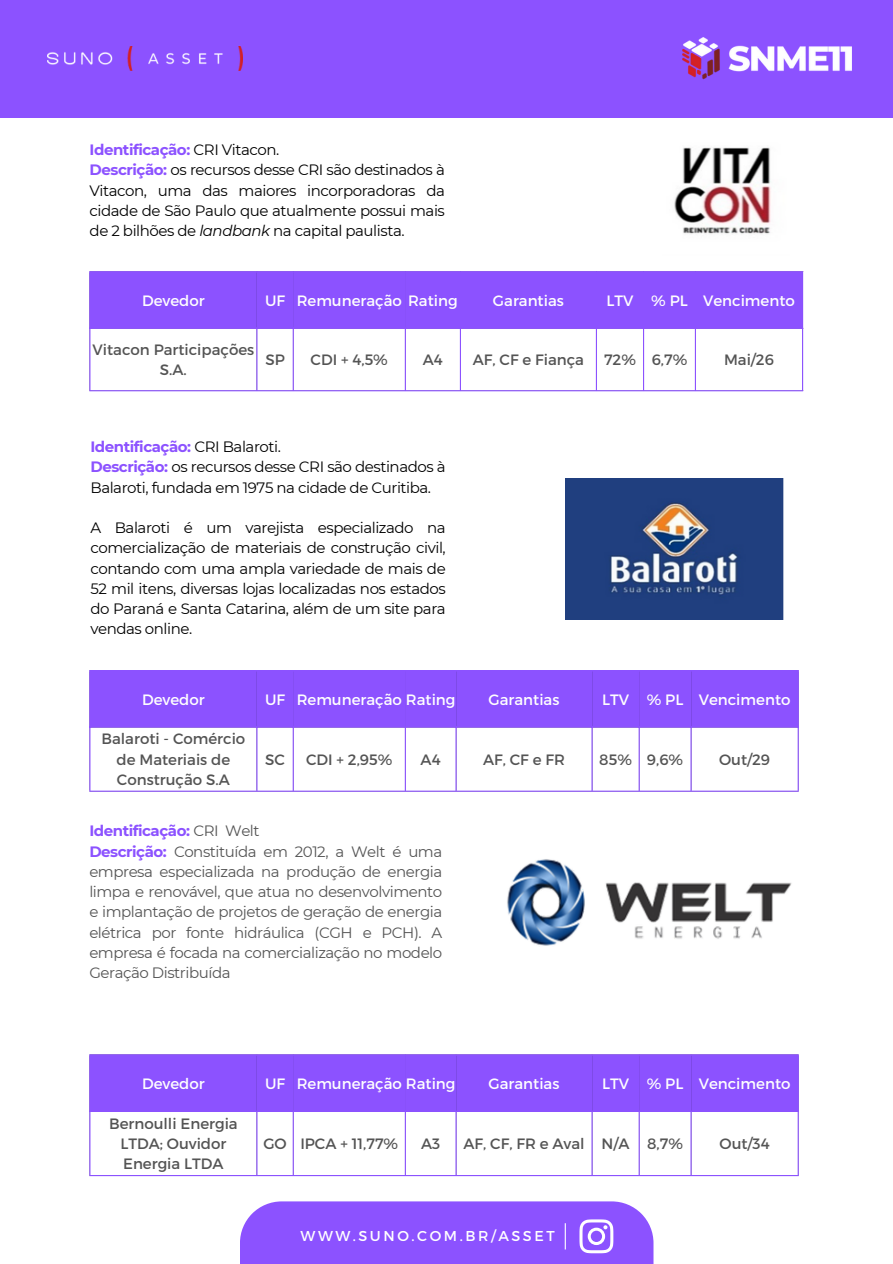
<style>
.page{position:relative;width:893px;height:1264px;background:#fff}
.page>*{position:absolute;margin:0;border:0;box-sizing:border-box;transform-origin:0 0}
.t1{font:15px/20.2px "Montserrat";letter-spacing:-.03em;color:#000}
.t2{font:15px/20.2px "Montserrat";letter-spacing:-.03em;color:#545454}
.t3{font:15px "Montserrat";color:#fefefe}
.t4{font:15px/20.2px "Montserrat";color:#545454;text-align:center}
.t5{font:14.25px "Montserrat";letter-spacing:.18em;color:#fff}
.s1{font-weight:700;color:#8c52ff}
.s2{font-style:italic}
</style>
<div class="page">
<div style="left:0;top:0;width:892px;height:118px;background:#8c52ff"></div>
<img style="left:47px;top:47px;width:195px;height:23px">
<img style="left:682px;top:37px;width:169px;height:43px">
<div style="left:240px;top:1201px;width:413px;height:62px;background:#8c52ff"></div>
<hr style="left:564px;top:1223px;width:2px;height:26px;background:#fff">
<svg style="left:579px;top:1219px;width:34px;height:34px"></svg>
<div style="left:90px;top:272px;width:712px;height:56px;background:#8c52ff"></div>
<hr style="left:89px;top:272px;width:1px;height:118px;background:#8c52ff">
<hr style="left:256px;top:272px;width:1px;height:118px;background:#8c52ff">
<hr style="left:293px;top:272px;width:1px;height:118px;background:#8c52ff">
<hr style="left:405px;top:272px;width:1px;height:118px;background:#8c52ff">
<hr style="left:460px;top:272px;width:1px;height:118px;background:#8c52ff">
<hr style="left:596px;top:272px;width:1px;height:118px;background:#8c52ff">
<hr style="left:643px;top:272px;width:1px;height:118px;background:#8c52ff">
<hr style="left:694px;top:272px;width:2px;height:118px;background:#8c52ff">
<hr style="left:802px;top:272px;width:1px;height:118px;background:#8c52ff">
<hr style="left:89px;top:271px;width:714px;height:1px;background:#8c52ff">
<hr style="left:89px;top:328px;width:714px;height:1px;background:#8c52ff">
<hr style="left:89px;top:390px;width:714px;height:1px;background:#8c52ff">
<img style="left:674px;top:147px;width:97px;height:87px">
<div style="left:90px;top:671px;width:707px;height:55px;background:#8c52ff"></div>
<hr style="left:89px;top:671px;width:1px;height:119px;background:#8c52ff">
<hr style="left:256px;top:671px;width:1px;height:119px;background:#8c52ff">
<hr style="left:293px;top:671px;width:1px;height:119px;background:#8c52ff">
<hr style="left:405px;top:671px;width:1px;height:119px;background:#8c52ff">
<hr style="left:455px;top:671px;width:1px;height:119px;background:#8c52ff">
<hr style="left:591px;top:671px;width:1px;height:119px;background:#8c52ff">
<hr style="left:638px;top:671px;width:1px;height:119px;background:#8c52ff">
<hr style="left:690px;top:671px;width:1px;height:119px;background:#8c52ff">
<hr style="left:797px;top:671px;width:1px;height:119px;background:#8c52ff">
<hr style="left:89px;top:670px;width:709px;height:1px;background:#8c52ff">
<hr style="left:89px;top:726px;width:709px;height:1px;background:#8c52ff">
<hr style="left:89px;top:790px;width:709px;height:1px;background:#8c52ff">
<img style="left:565px;top:478px;width:218px;height:141px">
<div style="left:90px;top:1055px;width:707px;height:55px;background:#8c52ff"></div>
<hr style="left:89px;top:1055px;width:1px;height:119px;background:#8c52ff">
<hr style="left:256px;top:1055px;width:1px;height:119px;background:#8c52ff">
<hr style="left:293px;top:1055px;width:1px;height:119px;background:#8c52ff">
<hr style="left:405px;top:1055px;width:1px;height:119px;background:#8c52ff">
<hr style="left:455px;top:1055px;width:1px;height:119px;background:#8c52ff">
<hr style="left:591px;top:1055px;width:1px;height:119px;background:#8c52ff">
<hr style="left:638px;top:1055px;width:1px;height:119px;background:#8c52ff">
<hr style="left:690px;top:1055px;width:1px;height:119px;background:#8c52ff">
<hr style="left:797px;top:1055px;width:1px;height:119px;background:#8c52ff">
<hr style="left:89px;top:1054px;width:709px;height:1px;background:#8c52ff">
<hr style="left:89px;top:1110px;width:709px;height:1px;background:#8c52ff">
<hr style="left:89px;top:1174px;width:709px;height:2px;background:#8c52ff">
<img style="left:507px;top:859px;width:285px;height:87px">
<p class="t1" style="left:90px;top:139px;width:357px"><span class="s1">Identificação:</span> CRI Vitacon.<br><span class="s1">Descrição:</span> os recursos desse CRI são destinados à Vitacon, uma das maiores incorporadoras da cidade de São Paulo que atualmente possui mais de 2 bilhões de <span class="s2">landbank</span> na capital paulista.</p>
<p class="t3" style="left:142px;top:291px;width:64px">Devedor</p>
<p class="t3" style="left:265px;top:291px;width:194px">UF Remuneração Rating</p>
<p class="t3" style="left:493px;top:291px;width:72px">Garantias</p>
<p class="t3" style="left:606px;top:291px;width:190px">LTV % PL Vencimento</p>
<p class="t4" style="left:92px;top:338px;width:163px">Vitacon Participações<br>S.A.</p>
<p class="t2" style="left:265px;top:348px;width:21px">SP</p>
<p class="t2" style="left:310px;top:348px;width:79px">CDI + 4,5%</p>
<p class="t2" style="left:423px;top:348px;width:22px">A4</p>
<p class="t4" style="left:472px;top:348px;width:113px">AF, CF e Fiança</p>
<p class="t2" style="left:604px;top:348px;width:85px">72% 6,7%</p>
<p class="t2" style="left:724px;top:348px;width:51px">Mai/26</p>
<p class="t1" style="left:90px;top:436px;width:357px"><span class="s1">Identificação:</span> CRI Balaroti.<br><span class="s1">Descrição:</span> os recursos desse CRI são destinados à<br>Balaroti, fundada em 1975 na cidade de Curitiba.</p>
<p class="t1" style="left:90px;top:517px;width:357px;text-align:justify">A Balaroti é um varejista especializado na comercialização de materiais de construção civil, contando com uma ampla variedade de mais de 52 mil itens, diversas lojas localizadas nos estados do Paraná e Santa Catarina, além de um site para vendas online.</p>
<p class="t3" style="left:142px;top:689px;width:64px">Devedor</p>
<p class="t3" style="left:265px;top:689px;width:192px">UF Remuneração Rating</p>
<p class="t3" style="left:488px;top:689px;width:72px">Garantias</p>
<p class="t3" style="left:602px;top:689px;width:190px">LTV % PL Vencimento</p>
<p class="t4" style="left:101px;top:728px;width:145px">Balaroti - Comércio de Materiais de<br>Construção S.A</p>
<p class="t2" style="left:265px;top:748px;width:21px">SC</p>
<p class="t2" style="left:306px;top:748px;width:88px">CDI + 2,95%</p>
<p class="t2" style="left:420px;top:748px;width:22px">A4</p>
<p class="t2" style="left:483px;top:748px;width:83px">AF, CF e FR</p>
<p class="t2" style="left:599px;top:748px;width:85px">85% 9,6%</p>
<p class="t2" style="left:719px;top:748px;width:53px">Out/29</p>
<p class="t2" style="left:89px;top:820px;width:354px"><span class="s1">Identificação:</span> CRI Welt<br><span class="s1">Descrição:</span> Constituída em 2012, a Welt é uma empresa especializada na produção de energia limpa e renovável, que atua no desenvolvimento e implantação de projetos de geração de energia elétrica por fonte hidráulica (CGH e PCH). A empresa é focada na comercialização no modelo Geração Distribuída</p>
<p class="t3" style="left:142px;top:1074px;width:64px">Devedor</p>
<p class="t3" style="left:265px;top:1074px;width:192px">UF Remuneração Rating</p>
<p class="t3" style="left:488px;top:1074px;width:72px">Garantias</p>
<p class="t3" style="left:602px;top:1074px;width:190px">LTV % PL Vencimento</p>
<p class="t4" style="left:109px;top:1112px;width:130px">Bernoulli Energia<br>LTDA; Ouvidor<br>Energia LTDA</p>
<p class="t4" style="left:263px;top:1132px;width:136px">GO IPCA + 11,77%</p>
<p class="t2" style="left:421px;top:1132px;width:21px">A3</p>
<p class="t4" style="left:463px;top:1132px;width:221px">AF, CF, FR e Aval N/A 8,7%</p>
<p class="t2" style="left:719px;top:1132px;width:52px">Out/34</p>
<p class="t5" style="left:300px;top:1226px;width:255px">WWW.SUNO.COM.BR/ASSET</p>
</div>
